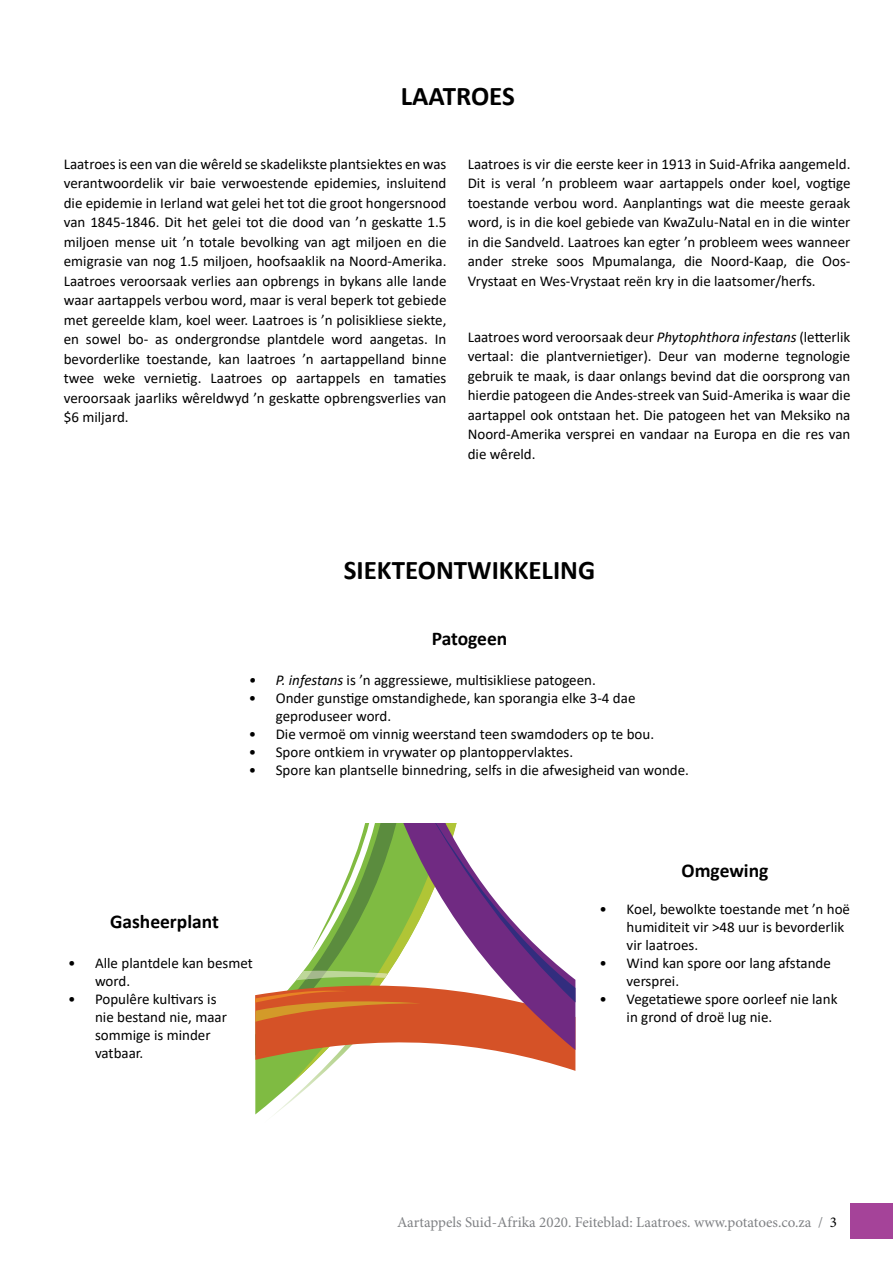
<style>
.page{position:relative;width:893px;height:1263px;background:#fff}
.page>*{position:absolute;margin:0;border:0;box-sizing:border-box;transform-origin:0 0}
.t1{font:700 27px "Calibri";color:#000}
.t2{font:700 19.5px "Calibri";color:#000}
.t3{font:15px/19.5px "Calibri";color:#000}
.t4{font:15px "Minion Pro";color:#808285}
.s1{font-style:italic}
.s2{color:#000}
</style>
<div class="page">
<div style="left:850px;top:1203px;width:43px;height:36px;background:#a54399"></div>
<svg style="left:255px;top:824px;width:320px;height:291px"></svg>
<h1 class="t1" style="left:401px;top:77px;width:116px">LAATROES</h1>
<p class="t3" style="left:64px;top:153px;width:384px;text-align:justify">Laatroes is een van die wêreld se skadelikste plantsiektes en was verantwoordelik vir baie verwoestende epidemies, insluitend die epidemie in Ierland wat gelei het tot die groot hongersnood van 1845-1846. Dit het gelei tot die dood van ’n geskatte 1.5 miljoen mense uit ’n totale bevolking van agt miljoen en die emigrasie van nog 1.5 miljoen, hoofsaaklik na Noord-Amerika.<br>Laatroes veroorsaak verlies aan opbrengs in bykans alle lande waar aartappels verbou word, maar is veral beperk tot gebiede met gereelde klam, koel weer. Laatroes is ’n polisikliese siekte, en sowel bo- as ondergrondse plantdele word aangetas. In bevorderlike toestande, kan laatroes ’n aartappelland binne twee weke vernietig. Laatroes op aartappels en tamaties veroorsaak jaarliks wêreldwyd ’n geskatte opbrengsverlies van $6 miljard.</p>
<p class="t3" style="left:468px;top:153px;width:384px;text-align:justify">Laatroes is vir die eerste keer in 1913 in Suid-Afrika aangemeld.<br>Dit is veral ’n probleem waar aartappels onder koel, vogtige toestande verbou word. Aanplantings wat die meeste geraak word, is in die koel gebiede van KwaZulu-Natal en in die winter in die Sandveld. Laatroes kan egter ’n probleem wees wanneer ander streke soos Mpumalanga, die Noord-Kaap, die Oos-Vrystaat en Wes-Vrystaat reën kry in die laatsomer/herfs.</p>
<p class="t3" style="left:468px;top:326px;width:384px;text-align:justify">Laatroes word veroorsaak deur <span class="s1">Phytophthora infestans</span> (letterlik vertaal: die plantvernietiger). Deur van moderne tegnologie gebruik te maak, is daar onlangs bevind dat die oorsprong van hierdie patogeen die Andes-streek van Suid-Amerika is waar die aartappel ook ontstaan het. Die patogeen het van Meksiko na Noord-Amerika versprei en vandaar na Europa en die res van die wêreld.</p>
<h1 class="t1" style="left:344px;top:551px;width:253px">SIEKTEONTWIKKELING</h1>
<h2 class="t2" style="left:432px;top:625px;width:77px">Patogeen</h2>
<p class="t3" style="left:249px;top:670px;width:349px"><span class="s1">• P. infestans</span> is ’n aggressiewe, multisikliese patogeen.</p>
<p class="t3" style="left:276px;top:689px;width:361px;line-height:18px;text-indent:-27px">• Onder gunstige omstandighede, kan sporangia elke 3-4 dae geproduseer word.</p>
<p class="t3" style="left:249px;top:724px;width:407px">• Die vermoë om vinnig weerstand teen swamdoders op te bou.</p>
<p class="t3" style="left:249px;top:742px;width:326px">• Spore ontkiem in vrywater op plantoppervlaktes.</p>
<p class="t3" style="left:249px;top:760px;width:442px">• Spore kan plantselle binnedring, selfs in die afwesigheid van wonde.</p>
<h2 class="t2" style="left:110px;top:908px;width:110px">Gasheerplant</h2>
<p class="t3" style="left:95px;top:954px;width:159px;line-height:18px;text-indent:-27px">• Alle plantdele kan besmet word.</p>
<p class="t3" style="left:95px;top:990px;width:133px;line-height:18px;text-indent:-27px">• Populêre kultivars is nie bestand nie, maar sommige is minder vatbaar.</p>
<h2 class="t2" style="left:682px;top:857px;width:88px">Omgewing</h2>
<p class="t3" style="left:627px;top:900px;width:225px;line-height:18px;text-indent:-27px">• Koel, bewolkte toestande met ’n hoë humiditeit vir &gt;48 uur is bevorderlik vir laatroes.</p>
<p class="t3" style="left:627px;top:954px;width:206px;line-height:18px;text-indent:-27px">• Wind kan spore oor lang afstande versprei.</p>
<p class="t3" style="left:627px;top:990px;width:212px;line-height:18px;text-indent:-27px">• Vegetatiewe spore oorleef nie lank in grond of droë lug nie.</p>
<p class="t4" style="left:397px;top:1212px;width:442px">Aartappels Suid-Afrika 2020. Feiteblad: Laatroes. www.potatoes.co.za / <span class="s2">3</span></p>
</div>
